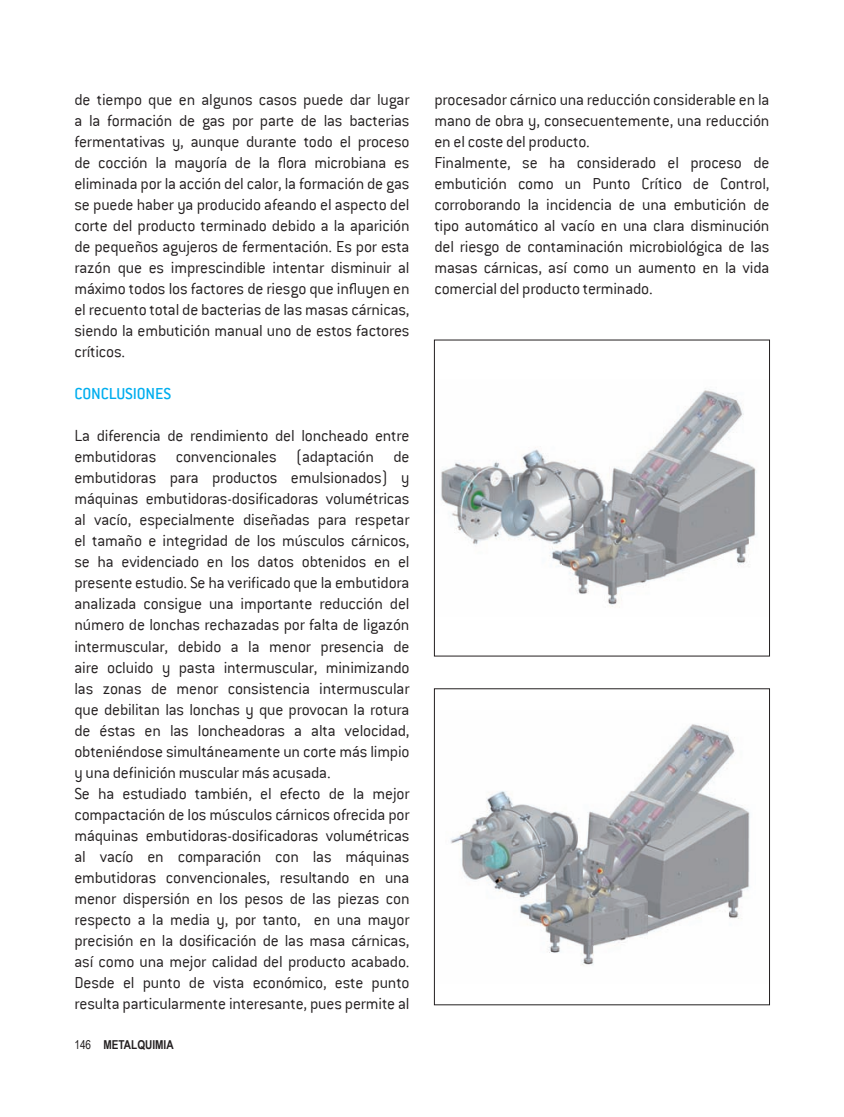
<style>
.page{position:relative;width:844px;height:1117px;background:#fff}
.page>*{position:absolute;margin:0;border:0;box-sizing:border-box;transform-origin:0 0}
.t1{font:300 17.5px/21px "Conduit ITC";letter-spacing:-.01em;color:#231f20}
.t2{font:500 17.5px "Conduit ITC";letter-spacing:-.01em;color:#00aeef}
.t3{font:700 12.25px "Arial Narrow";color:#231f20}
.s1{font-weight:400}
</style>
<div class="page">
<img style="left:450px;top:724px;width:300px;height:242px">
<img style="left:441px;top:389px;width:316px;height:218px">
<p class="t1" style="left:74px;top:89px;width:336px;text-align:justify">de tiempo que en algunos casos puede dar lugar a la formación de gas por parte de las bacterias fermentativas y, aunque durante todo el proceso de cocción la mayoría de la flora microbiana es eliminada por la acción del calor, la formación de gas se puede haber ya producido afeando el aspecto del corte del producto terminado debido a la aparición de pequeños agujeros de fermentación. Es por esta razón que es imprescindible intentar disminuir al máximo todos los factores de riesgo que influyen en el recuento total de bacterias de las masas cárnicas, siendo la embutición manual uno de estos factores críticos.</p>
<p class="t2" style="left:74px;top:384px;width:98px">CONCLUSIONES</p>
<p class="t1" style="left:74px;top:425px;width:336px">La diferencia de rendimiento del loncheado entre embutidoras convencionales (adaptación de embutidoras para productos emulsionados) y máquinas embutidoras-dosificadoras volumétricas al vacío, especialmente diseñadas para respetar el tamaño e integridad de los músculos cárnicos, se ha evidenciado en los datos obtenidos en el presente estudio. Se ha verificado que la embutidora analizada consigue una importante reducción del número de lonchas rechazadas por falta de ligazón intermuscular, debido a la menor presencia de aire ocluido y pasta intermuscular, minimizando las zonas de menor consistencia intermuscular que debilitan las lonchas y que provocan la rotura de éstas en las loncheadoras a alta velocidad, obteniéndose simultáneamente un corte más limpio y una definición muscular más acusada.<br>Se ha estudiado también, el efecto de la mejor compactación de los músculos cárnicos ofrecida por máquinas embutidoras-dosificadoras volumétricas al vacío en comparación con las máquinas embutidoras convencionales, resultando en una menor dispersión en los pesos de las piezas con respecto a la media y, por tanto, en una mayor precisión en la dosificación de las masa cárnicas, así como una mejor calidad del producto acabado.<br>Desde el punto de vista económico, este punto resulta particularmente interesante, pues permite al</p>
<p class="t3" style="left:74px;top:1034px;width:101px"><span class="s1">146</span> METALQUIMIA</p>
<p class="t1" style="left:434px;top:89px;width:336px">procesador cárnico una reducción considerable en la mano de obra y, consecuentemente, una reducción en el coste del producto.<br>Finalmente, se ha considerado el proceso de embutición como un Punto Crítico de Control, corroborando la incidencia de una embutición de tipo automático al vacío en una clara disminución del riesgo de contaminación microbiológica de las masas cárnicas, así como un aumento en la vida comercial del producto terminado.</p>
</div>
